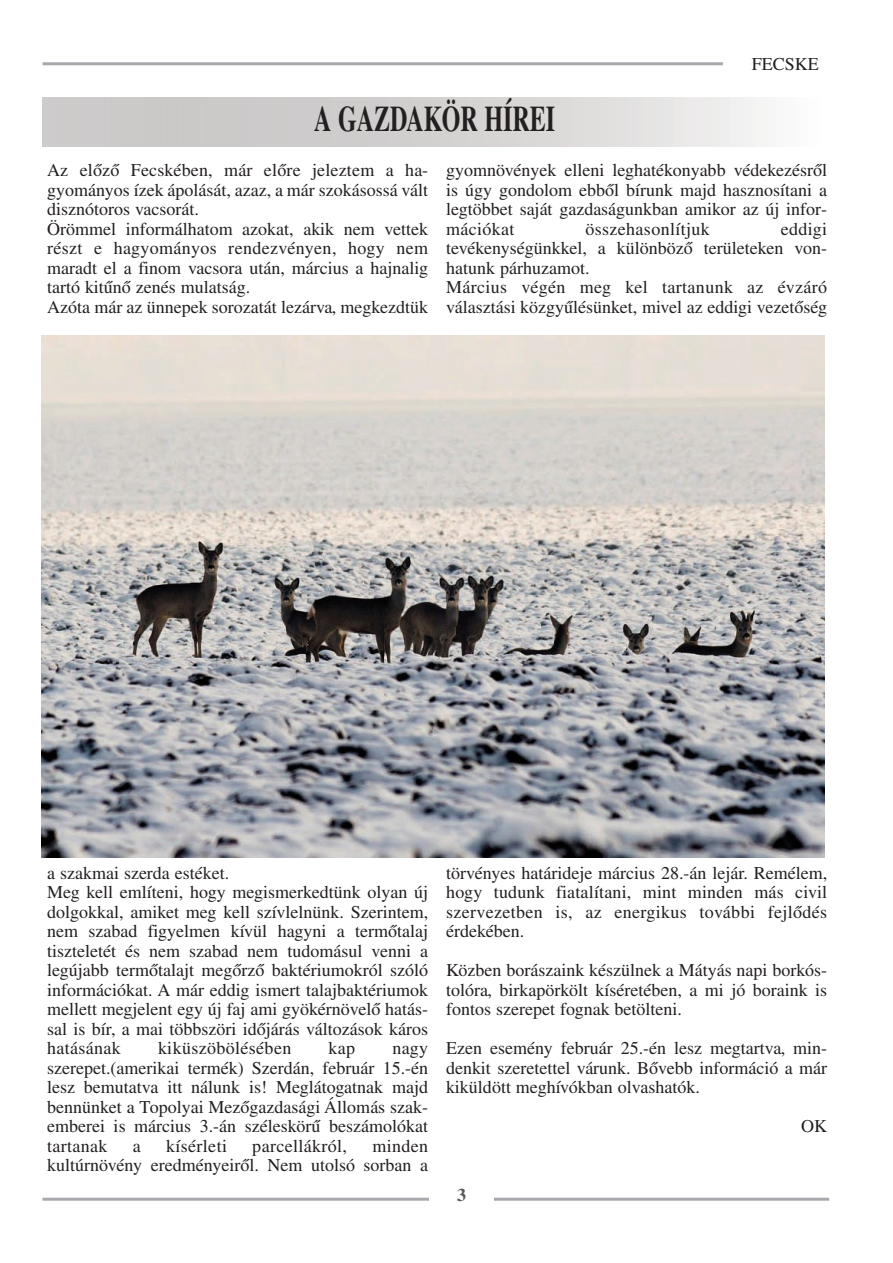
<style>
.page{position:relative;width:893px;height:1263px;background:#fff}
.page>*{position:absolute;margin:0;border:0;box-sizing:border-box;transform-origin:0 0}
.t1{font:700 36px "Times CE";color:#231f20;scale:.67 1}
.t2{font:18px/19.5px "Times CE";color:#231f20;text-align:justify}
.t3{font:18px "Times CE";letter-spacing:.02em;color:#231f20}
.t4{font:700 18px "Times CE";color:#57585a}
</style>
<div class="page">
<hr style="left:43px;top:1198px;width:786px;height:3px;background:#a8a9ad">
<div style="left:429px;top:1184px;width:65px;height:25px;background:#fff"></div>
<hr style="left:43px;top:62px;width:680px;height:3px;background:#a8a9ad">
<img style="left:41px;top:335px;width:784px;height:522px">
<p class="t2" style="left:752px;top:56px;width:69px">FECSKE</p>
<h1 class="t1" style="left:314px;top:106px;width:361px">A GAZDAKÖR HÍREI</h1>
<p class="t2" style="left:47px;top:162px;width:383px;text-align:left">Az előző Fecskében, már előre jeleztem a ha&shy;gyományos ízek ápolását, azaz, a már szokásossá vált disznótoros vacsorát.<br>Örömmel informálhatom azokat, akik nem vettek részt e hagyományos rendezvényen, hogy nem maradt el a finom vacsora után, március a hajnalig tartó kitűnő zenés mulatság.<br>Azóta már az ünnepek sorozatát lezárva, megkezdtük</p>
<p class="t2" style="left:446px;top:162px;width:383px">gyomnövények elleni leghatékonyabb védekezésről is úgy gondolom ebből bírunk majd hasznosítani a legtöbbet saját gazdaságunkban amikor az új infor&shy;mációkat</p>
<p class="t2" style="left:446px;top:221px;width:383px;text-align:left;text-indent:334px">eddigi tevékenységünkkel, a különböző területeken von&shy;hatunk párhuzamot.<br>Március végén meg kel tartanunk az évzáró választási közgyűlésünket, mivel az eddigi vezetőség</p>
<p class="t3" style="left:585px;top:223px;width:126px">összehasonlítjuk</p>
<p class="t2" style="left:47px;top:864px;width:383px;text-align:left">a szakmai szerda estéket.<br>Meg kell említeni, hogy megismerkedtünk olyan új dolgokkal, amiket meg kell szívlelnünk. Szerintem, nem szabad figyelmen kívül hagyni a termőtalaj tiszteletét és nem szabad nem tudomásul venni a legújabb termőtalajt megőrző baktériumokról szóló információkat. A már eddig ismert talajbaktériumok mellett megjelent egy új faj ami gyökérnövelő hatás&shy;sal is bír, a mai többszöri időjárás változások káros hatásának</p>
<p class="t3" style="left:158px;top:1042px;width:135px">kiküszöbölésében</p>
<p class="t2" style="left:328px;top:1040px;width:28px">kap</p>
<p class="t2" style="left:47px;top:1040px;width:383px;text-indent:345px">nagy szerepet.(amerikai termék) Szerdán, február 15.-én lesz bemutatva itt nálunk is! Meglátogatnak majd bennünket a Topolyai Mezőgazdasági Állomás szak&shy;emberei is március 3.-án széleskörű beszámolókat tartanak</p>
<p class="t2" style="left:47px;top:1137px;width:383px;text-align:right">minden<br>kultúrnövény eredményeiről. Nem utolsó sorban a</p>
<p class="t2" style="left:133px;top:1137px;width:9px">a</p>
<p class="t3" style="left:166px;top:1139px;width:62px">kísérleti</p>
<p class="t3" style="left:252px;top:1139px;width:96px">parcellákról,</p>
<p class="t2" style="left:446px;top:864px;width:383px">törvényes határideje március 28.-án lejár. Remélem, hogy tudunk fiatalítani, mint minden más civil szervezetben is, az energikus további fejlődés érdekében.</p>
<p class="t2" style="left:446px;top:962px;width:383px">Közben borászaink készülnek a Mátyás napi borkós&shy;tolóra, birkapörkölt kíséretében, a mi jó boraink is fontos szerepet fognak betölteni.</p>
<p class="t2" style="left:446px;top:1040px;width:383px">Ezen esemény február 25.-én lesz megtartva, min&shy;denkit szeretettel várunk. Bővebb információ a már kiküldött meghívókban olvashatók.</p>
<p class="t2" style="left:801px;top:1118px;width:27px">OK</p>
<p class="t4" style="left:457px;top:1189px;width:10px">3</p>
</div>
